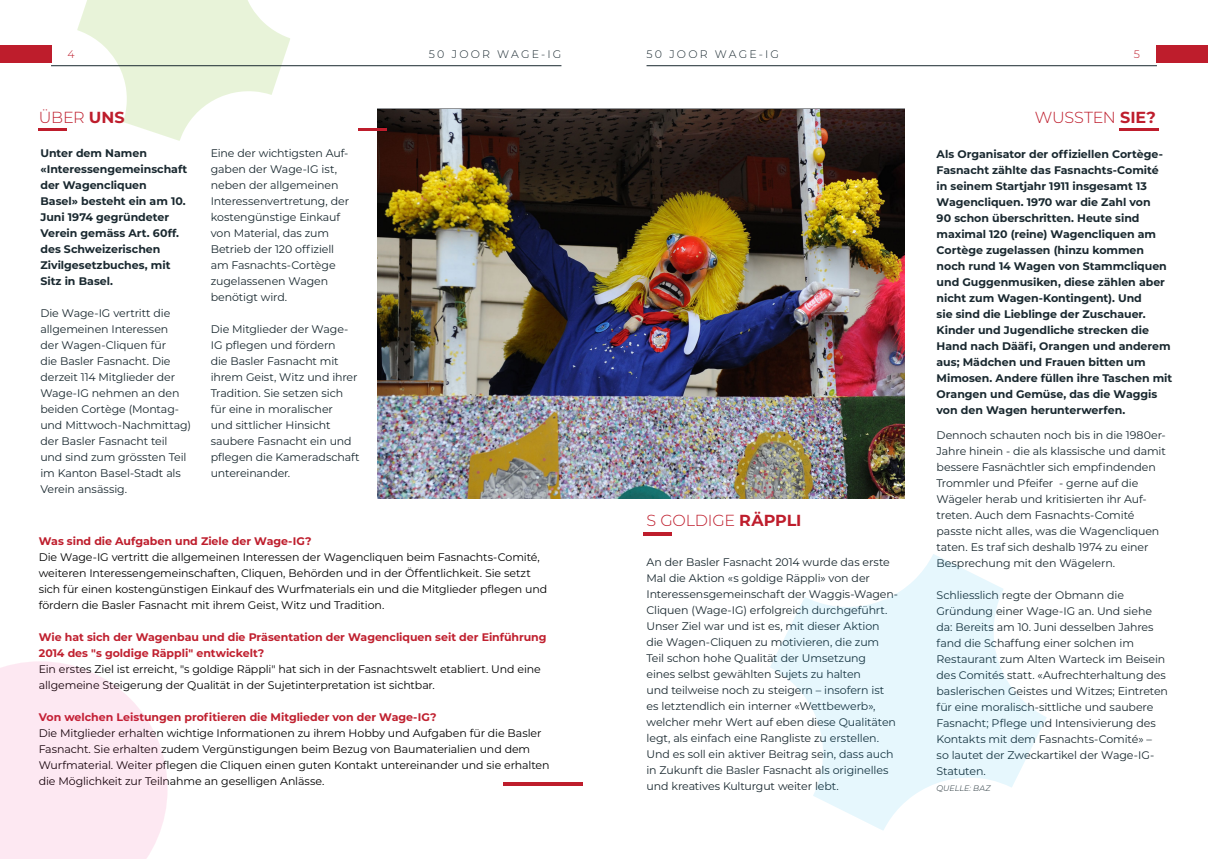
<style>
.page{position:relative;width:1208px;height:859px;background:#fff}
.page>*{position:absolute;margin:0;border:0;box-sizing:border-box;transform-origin:0 0}
.t1{font:300 16px "Montserrat";letter-spacing:-.015em;color:#be1d2c}
.Body_Text_-_Regular__Justify{font:11px/16px "Montserrat";letter-spacing:-.01em;color:#19282f}
.Headline_Text_-_Bold__Justify{font:11px/16px "Montserrat";letter-spacing:-.01em;color:#000001}
.Body_Text_-_Regular__Align_Center{font:11px/16px "Montserrat";letter-spacing:-.01em;color:#19282f}
.Headline_Text_-_Bold__Align_Left{font:700 11px/16px "Montserrat";color:#19282f}
.Body_Text_-_Regular__Justify-2{font:700 11px/16px "Montserrat";color:#19282f}
.Headline_Text_-_Bold__Justify-2{font:700 11px/16px "Montserrat";color:#c0202f}
.Headline_Text_-_Bold__Justify-3{font:700 11px "Montserrat";color:#be1d2c}
.t2{font:300 11px "Montserrat";letter-spacing:.2em;color:#19282f}
.t3{font:300 11px "Montserrat";color:#be1d2c}
.Body_Text_-_Regular__Justify-3{font:italic 300 8px "Montserrat";letter-spacing:.005em;color:#19282f}
.s1{font-weight:700}
</style>
<div class="page">
<img style="left:377px;top:109px;width:527px;height:389px">
<hr style="left:38px;top:128px;width:29px;height:3px;background:#be1d2c">
<hr style="left:359px;top:128px;width:28px;height:3px;background:#be1d2c">
<hr style="left:1120px;top:128px;width:39px;height:3px;background:#be1d2c">
<hr style="left:643px;top:532px;width:29px;height:3px;background:#be1d2c">
<hr style="left:503px;top:783px;width:79px;height:3px;background:#be1d2c">
<svg style="left:770px;top:554px;width:276px;height:276px;fill:#e6f7fd"></svg>
<svg style="left:0;top:661px;width:168px;height:198px;background:#fdeaf3"></svg>
<svg style="left:77px;top:0;width:213px;height:141px"></svg>
<div style="left:0;top:45px;width:51px;height:17px;background:#be1d2c"></div>
<div style="left:1157px;top:45px;width:51px;height:17px;background:#be1d2c"></div>
<hr style="left:646px;top:66px;width:511px;height:1px;background:#19282f">
<hr style="left:51px;top:66px;width:510px;height:1px;background:#19282f">
<p class="t3" style="left:68px;top:47px;width:9px">4</p>
<p class="t2" style="left:429px;top:47px;width:134px">50 JOOR WAGE-IG</p>
<p class="t2" style="left:646px;top:47px;width:134px">50 JOOR WAGE-IG</p>
<p class="t3" style="left:1133px;top:47px;width:8px">5</p>
<p class="t1" style="left:39px;top:107px;width:87px">ÜBER <span class="s1">UNS</span></p>
<p class="Body_Text_-_Regular__Justify-2" style="left:40px;top:145px;width:148px">Unter dem Namen «Interessengemeinschaft der Wagencliquen<br>Basel» besteht ein am 10.<br>Juni 1974 gegründeter<br>Verein gemäss Art. 60ff. des Schweizerischen<br>Zivilgesetzbuches, mit<br>Sitz in Basel.</p>
<p class="Body_Text_-_Regular__Justify" style="left:40px;top:305px;width:152px">Die Wage-IG vertritt die allgemeinen Interessen<br>der Wagen-Cliquen für<br>die Basler Fasnacht. Die derzeit 114 Mitglieder der<br>Wage-IG nehmen an den beiden Cortège (Montag&shy;und Mittwoch-Nachmittag) der Basler Fasnacht teil und sind zum grössten Teil im Kanton Basel-Stadt als<br>Verein ansässig.</p>
<p class="Body_Text_-_Regular__Justify" style="left:211px;top:145px;width:140px">Eine der wichtigsten Auf&shy;gaben der Wage-IG ist, neben der allgemeinen<br>Interessenvertretung, der kostengünstige Einkauf von Material, das zum<br>Betrieb der 120 offiziell am Fasnachts-Cortège zugelassenen Wagen benötigt wird.</p>
<p class="Body_Text_-_Regular__Justify" style="left:211px;top:321px;width:150px">Die Mitglieder der Wage-<br>IG pflegen und fördern<br>die Basler Fasnacht mit ihrem Geist, Witz und ihrer<br>Tradition. Sie setzen sich für eine in moralischer<br>und sittlicher Hinsicht saubere Fasnacht ein und pflegen die Kameradschaft untereinander.</p>
<p class="Headline_Text_-_Bold__Justify-3" style="left:39px;top:533px;width:274px">Was sind die Aufgaben und Ziele der Wage-IG?</p>
<p class="Headline_Text_-_Bold__Justify" style="left:39px;top:549px;width:510px">Die Wage-IG vertritt die allgemeinen Interessen der Wagencliquen beim Fasnachts-Comité, weiteren Interessengemeinschaften, Cliquen, Behörden und in der Öffentlichkeit. Sie setzt sich für einen kostengünstigen Einkauf des Wurfmaterials ein und die Mitglieder pflegen und fördern die Basler Fasnacht mit ihrem Geist, Witz und Tradition.</p>
<p class="Headline_Text_-_Bold__Justify-2" style="left:39px;top:629px;width:509px">Wie hat sich der Wagenbau und die Präsentation der Wagencliquen seit der Einführung<br>2014 des "s goldige Räppli" entwickelt?</p>
<p class="Headline_Text_-_Bold__Justify" style="left:39px;top:661px;width:503px">Ein erstes Ziel ist erreicht, "s goldige Räppli" hat sich in der Fasnachtswelt etabliert. Und eine allgemeine Steigerung der Qualität in der Sujetinterpretation ist sichtbar.</p>
<p class="Headline_Text_-_Bold__Justify-2" style="left:39px;top:709px;width:399px">Von welchen Leistungen profitieren die Mitglieder von der Wage-IG?</p>
<p class="Headline_Text_-_Bold__Justify" style="left:39px;top:725px;width:512px">Die Mitglieder erhalten wichtige Informationen zu ihrem Hobby und Aufgaben für die Basler Fasnacht. Sie erhalten zudem Vergünstigungen beim Bezug von Baumaterialien und dem Wurfmaterial. Weiter pflegen die Cliquen einen guten Kontakt untereinander und sie erhalten die Möglichkeit zur Teilnahme an geselligen Anlässe.</p>
<p class="t1" style="left:646px;top:510px;width:156px">S GOLDIGE <span class="s1">RÄPPLI</span></p>
<p class="Body_Text_-_Regular__Align_Center" style="left:646px;top:554px;width:253px">An der Basler Fasnacht 2014 wurde das erste Mal die Aktion «s goldige Räppli» von der Interessensgemeinschaft der Waggis-Wagen-Cliquen (Wage-IG) erfolgreich durchgeführt.</p>
<p class="Body_Text_-_Regular__Align_Center" style="left:646px;top:618px;width:251px">Unser Ziel war und ist es, mit dieser Aktion die Wagen-Cliquen zu motivieren, die zum Teil schon hohe Qualität der Umsetzung eines selbst gewählten Sujets zu halten<br>und teilweise noch zu steigern – insofern ist es letztendlich ein interner «Wettbewerb», welcher mehr Wert auf eben diese Qualitäten legt, als einfach eine Rangliste zu erstellen.<br>Und es soll ein aktiver Beitrag sein, dass auch in Zukunft die Basler Fasnacht als originelles und kreatives Kulturgut weiter lebt.</p>
<p class="t1" style="left:1035px;top:107px;width:122px">WUSSTEN <span class="s1">SIE?</span></p>
<p class="Headline_Text_-_Bold__Align_Left" style="left:936px;top:146px;width:237px">Als Organisator der offiziellen Cortège-Fasnacht zählte das Fasnachts-Comité in seinem Startjahr 1911 insgesamt 13<br>Wagencliquen. 1970 war die Zahl von<br>90 schon überschritten. Heute sind maximal 120 (reine) Wagencliquen am Cortège zugelassen (hinzu kommen noch rund 14 Wagen von Stammcliquen und Guggenmusiken, diese zählen aber nicht zum Wagen-Kontingent). Und<br>sie sind die Lieblinge der Zuschauer.<br>Kinder und Jugendliche strecken die Hand nach Dääfi, Orangen und anderem aus; Mädchen und Frauen bitten um Mimosen. Andere füllen ihre Taschen mit Orangen und Gemüse, das die Waggis von den Wagen herunterwerfen.</p>
<p class="Body_Text_-_Regular__Justify" style="left:936px;top:427px;width:231px">Dennoch schauten noch bis in die 1980er-Jahre hinein - die als klassische und damit bessere Fasnächtler sich empfindenden Trommler und Pfeifer - gerne auf die Wägeler herab und kritisierten ihr Auf&shy;treten. Auch dem Fasnachts-Comité passte nicht alles, was die Wagencliquen taten. Es traf sich deshalb 1974 zu einer Besprechung mit den Wägelern.</p>
<p class="Body_Text_-_Regular__Justify" style="left:936px;top:587px;width:233px">Schliesslich regte der Obmann die Gründung einer Wage-IG an. Und siehe da: Bereits am 10. Juni desselben Jahres fand die Schaffung einer solchen im Restaurant zum Alten Warteck im Beisein des Comités statt. «Aufrechterhaltung des baslerischen Geistes und Witzes; Eintreten für eine moralisch-sittliche und saubere Fasnacht; Pflege und Intensivierung des Kontakts mit dem Fasnachts-Comité» –<br>so lautet der Zweckartikel der Wage-IG-Statuten.</p>
<p class="Body_Text_-_Regular__Justify-3" style="left:936px;top:783px;width:55px">QUELLE: BAZ</p>
</div>
